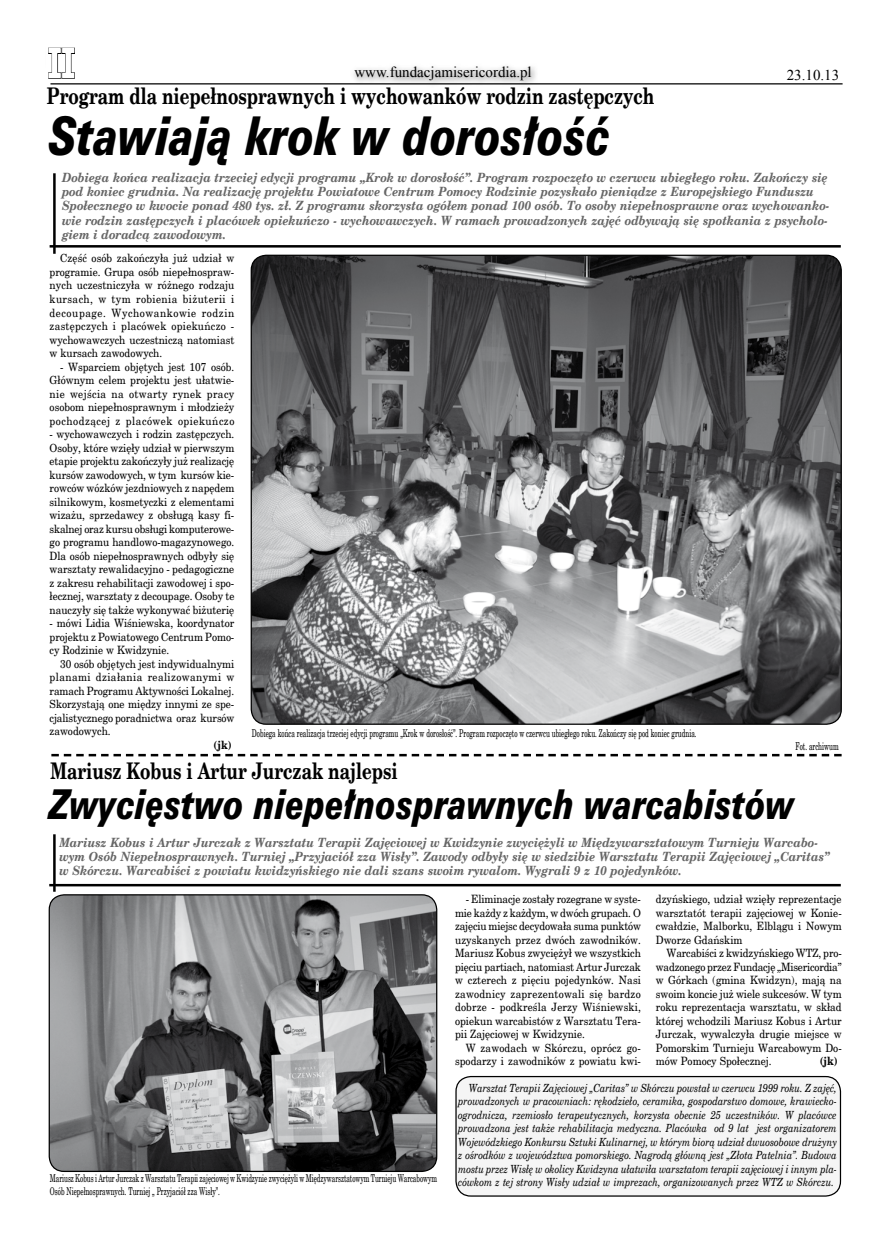
<style>
.page{position:relative;width:886px;height:1241px;background:#fff}
.page>*{position:absolute;margin:0;border:0;box-sizing:border-box;transform-origin:0 0}
.t1{font:italic 48.75px "Zurich Blk PL";color:#000;scale:.75 1}
.t2{font:700 41.25px "Verdana";color:#fff;scale:.7 1}
.t3{font:italic 37.5px "Zurich Blk PL";color:#000;scale:.75 1}
.t4{font:700 30px "Verdana";color:#fff;scale:.7 1}
.t5{font:700 22.5px "New Brunswick";color:#000;scale:.75 1}
.t6{font:15px "Times New Roman";color:#000}
.t7{font:italic 700 12.5px/14.1px "New Brunswick";color:#666;scale:.9 1}
.t8{font:11.25px/13.5px "New Brunswick";color:#000;text-align:justify;scale:.9 1}
.t9{font:italic 11.25px/13.5px "New Brunswick";color:#000;text-align:justify;scale:.83 1}
.t10{font:700 11.25px "New Brunswick";color:#000;scale:.9 1}
.t11{font:10.62px "New Brunswick";color:#000;scale:.6 1}
</style>
<div class="page">
<div style="left:456px;top:1076px;width:384px;height:119px;background:#f5f5f5;border-radius:15px"></div>
<div style="left:455px;top:1075px;width:386px;height:121px;border:1px solid #000;border-radius:15px"></div>
<div style="left:350px;top:61px;width:190px;height:28px;background:#000;opacity:.75"></div>
<svg style="left:48px;top:47px;width:492px;height:32px"></svg>
<hr style="left:50px;top:83px;width:792px;height:1px;background:#000">
<hr style="left:50px;top:245px;width:791px;height:2px;background:#000">
<hr style="left:53px;top:173px;width:3px;height:81px;background:#000">
<svg style="left:51px;top:753px;width:791px;height:3px"></svg>
<hr style="left:49px;top:883px;width:792px;height:3px;background:#000">
<hr style="left:53px;top:834px;width:3px;height:57px;background:#000">
<img style="left:49px;top:894px;width:388px;height:277px;border-radius:15px">
<div style="left:49px;top:894px;width:388px;height:277px;border:1px solid #000;border-radius:15px"></div>
<img style="left:251px;top:255px;width:590px;height:469px;border-radius:15px">
<h3 class="t4" style="left:48px;top:31px;width:59px">str.</h3>
<h2 class="t2" style="left:47px;top:37px;width:43px">ii</h2>
<h3 class="t6" style="left:354px;top:62px;width:179px">www.fundacjamisericordia.pl</h3>
<h3 class="t6" style="left:787px;top:64px;width:54px">23.10.13</h3>
<h3 class="t5" style="left:47px;top:82px;width:811px">Program dla niepełnosprawnych i wychowanków rodzin zastępczych</h3>
<h1 class="t1" style="left:49px;top:104px;width:751px">Stawiają krok w dorosłość</h1>
<p class="t7" style="left:62px;top:170px;width:854px">Dobiega końca realizacja trzeciej edycji programu „Krok w dorosłość”. Program rozpoczęto w czerwcu ubiegłego roku. Zakończy się pod koniec grudnia. Na realizację projektu Powiatowe Centrum Pomocy Rodzinie pozyskało pieniądze z Europejskiego Funduszu Społecznego w kwocie ponad 480 tys. zł. Z programu skorzysta ogółem ponad 100 osób. To osoby niepełnosprawne oraz wychowanko&shy;wie rodzin zastępczych i placówek opiekuńczo - wychowawczych. W ramach prowadzonych zajęć odbywają się spotkania z psycholo&shy;giem i doradcą zawodowym.</p>
<p class="t8" style="left:50px;top:251px;width:207px;text-indent:11px">Część osób zakończyła już udział w programie. Grupa osób niepełnospraw&shy;nych uczestniczyła w różnego rodzaju kursach, w tym robienia biżuterii i decoupage. Wychowankowie rodzin zastępczych i placówek opiekuńczo - wychowawczych uczestniczą natomiast w kursach zawodowych.</p>
<p class="t8" style="left:50px;top:359px;width:207px;text-indent:11px">- Wsparciem objętych jest 107 osób.<br>Głównym celem projektu jest ułatwie&shy;nie wejścia na otwarty rynek pracy osobom niepełnosprawnym i młodzieży pochodzącej z placówek opiekuńczo</p>
<p class="t8" style="left:50px;top:427px;width:207px">- wychowawczych i rodzin zastępczych.<br>Osoby, które wzięły udział w pierwszym etapie projektu zakończyły już realizację kursów zawodowych, w tym kursów kie&shy;rowców wózków jezdniowych z napędem silnikowym, kosmetyczki z elementami wizażu, sprzedawcy z obsługą kasy fi&shy;skalnej oraz kursu obsługi komputerowe&shy;go programu handlowo-magazynowego.<br>Dla osób niepełnosprawnych odbyły się warsztaty rewalidacyjno - pedagogiczne z zakresu rehabilitacji zawodowej i spo&shy;łecznej, warsztaty z decoupage. Osoby te nauczyły się także wykonywać biżuterię</p>
<p class="t8" style="left:50px;top:616px;width:207px">- mówi Lidia Wiśniewska, koordynator projektu z Powiatowego Centrum Pomo&shy;cy Rodzinie w Kwidzynie.</p>
<p class="t8" style="left:50px;top:656px;width:207px;text-indent:11px">30 osób objętych jest indywidualnymi planami działania realizowanymi w ramach Programu Aktywności Lokalnej.<br>Skorzystają one między innymi ze spe&shy;cjalistycznego poradnictwa oraz kursów zawodowych.</p>
<p class="t10" style="left:214px;top:737px;width:22px">(jk)</p>
<p class="t11" style="left:252px;top:726px;width:742px">Dobiega końca realizacja trzeciej edycji programu „Krok w dorosłość”. Program rozpoczęto w czerwcu ubiegłego roku. Zakończy się pod koniec grudnia.</p>
<h3 class="t5" style="left:51px;top:756px;width:464px">Mariusz Kobus i Artur Jurczak najlepsi</h3>
<p class="t11" style="left:795px;top:739px;width:73px">Fot. archiwum</p>
<h3 class="t3" style="left:50px;top:779px;width:994px">Zwycięstwo niepełnosprawnych warcabistów</h3>
<p class="t7" style="left:59px;top:835px;width:857px">Mariusz Kobus i Artur Jurczak z Warsztatu Terapii Zajęciowej w Kwidzynie zwyciężyli w Międzywarsztatowym Turnieju Warcabo&shy;wym Osób Niepełnosprawnych. Turniej „Przyjaciół zza Wisły”. Zawody odbyły się w siedzibie Warsztatu Terapii Zajęciowej „Caritas” w Skórczu. Warcabiści z powiatu kwidzyńskiego nie dali szans swoim rywalom. Wygrali 9 z 10 pojedynków.</p>
<p class="t8" style="left:455px;top:891px;width:208px;text-indent:11px">- Eliminacje zostały rozegrane w syste&shy;mie każdy z każdym, w dwóch grupach. O zajęciu miejsc decydowała suma punktów uzyskanych przez dwóch zawodników.<br>Mariusz Kobus zwyciężył we wszystkich pięciu partiach, natomiast Artur Jurczak w czterech z pięciu pojedynków. Nasi zawodnicy zaprezentowali się bardzo dobrze - podkreśla Jerzy Wiśniewski, opiekun warcabistów z Warsztatu Tera&shy;pii Zajęciowej w Kwidzynie.</p>
<p class="t8" style="left:455px;top:1040px;width:208px;text-align:right">W zawodach w Skórczu, oprócz go&shy;spodarzy i zawodników z powiatu kwi-</p>
<p class="t8" style="left:656px;top:891px;width:208px">dzyńskiego, udział wzięły reprezentacje warsztatót terapii zajęciowej w Konie&shy;cwałdzie, Malborku, Elblągu i Nowym Dworze Gdańskim</p>
<p class="t8" style="left:656px;top:945px;width:208px;text-indent:11px">Warcabiści z kwidzyńskiego WTZ, pro&shy;wadzonego przez Fundację „Misericordia” w Górkach (gmina Kwidzyn), mają na swoim koncie już wiele sukcesów. W tym roku reprezentacja warsztatu, w skład której wchodzili Mariusz Kobus i Artur Jurczak, wywalczyła drugie miejsce w Pomorskim Turnieju Warcabowym Do&shy;mów Pomocy Społecznej.</p>
<p class="t10" style="left:820px;top:1053px;width:22px">(jk)</p>
<p class="t9" style="left:458px;top:1080px;width:458px;text-indent:11px">Warsztat Terapii Zajęciowej „Caritas” w Skórczu powstał w czerwcu 1999 roku. Z zajęć, prowadzonych w pracowniach: rękodzieło, ceramika, gospodarstwo domowe, krawiecko&shy;ogrodnicza, rzemiosło terapeutycznych, korzysta obecnie 25 uczestników. W placówce prowadzona jest także rehabilitacja medyczna. Placówka od 9 lat jest organizatorem Wojewódzkiego Konkursu Sztuki Kulinarnej, w którym biorą udział dwuosobowe drużyny z ośrodków z województwa pomorskiego. Nagrodą główną jest „Złota Patelnia”. Budowa mostu przez Wisłę w okolicy Kwidzyna ułatwiła warsztatom terapii zajęciowej i innym pla-</p>
<p class="t11" style="left:50px;top:1171px;width:647px">Mariusz Kobus i Artur Jurczak z Warsztatu Terapii zajęciowej w Kwidzynie zwyciężyli w Międzywarsztatowym Turnieju Warcabowym</p>
<p class="t9" style="left:458px;top:1175px;width:454px">cówkom z tej strony Wisły udział w imprezach, organizowanych przez WTZ w Skórczu.</p>
<p class="t11" style="left:50px;top:1184px;width:285px">Osób Niepełnosprawnych. Turniej „ Przyjaciół zza Wisły”.</p>
</div>
